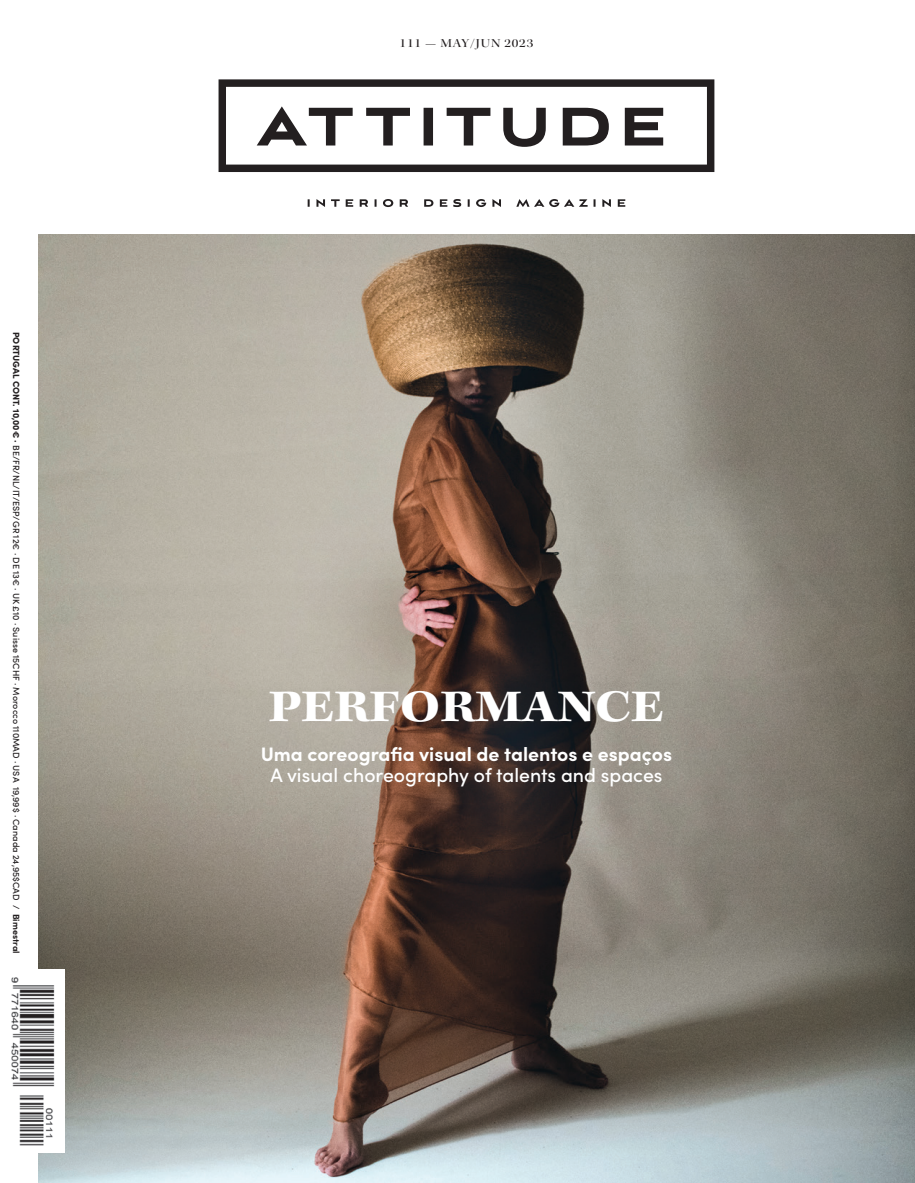
<style>
.page{position:relative;width:915px;height:1183px;background:#fff}
.page>*{position:absolute;margin:0;border:0;box-sizing:border-box;transform-origin:0 0}
.t1{font:700 expanded 45px "Kepler Std";letter-spacing:-.005em;color:#fff}
.t2{font:700 19.5px "Sofia Pro";color:#fff}
.t3{font:500 19.5px "Sofia Pro";color:#fff}
.t4{font:12px "Kepler Std Medium Ext Disp";letter-spacing:.075em;color:#231f20}
.t5{font:500 9px "Sofia Pro";color:#231f20}
.s1{font-weight:900}
.s2{font-weight:700}
</style>
<div class="page">
<img style="left:38px;top:234px;width:876px;height:948px">
<svg style="left:218px;top:79px;width:496px;height:93px"></svg>
<svg style="left:307px;top:199px;width:318px;height:8px"></svg>
<div style="left:0;top:969px;width:64px;height:183px;background:#fff"></div>
<img style="left:11px;top:977px;width:44px;height:169px">
<p class="t5" style="left:23px;top:332px;width:623px;rotate:90deg"><span class="s1">PORTUGAL CONT. 10,00€ ·</span> BE/FR/NL/IT/ESP/GR 12€ · DE 13€ · UK £10 · Suisse 15CHF · Morocco 110MAD · USA 19,99$ · Canada 24,95$CAD / <span class="s2">Bimestral</span></p>
<h3 class="t4" style="left:399px;top:36px;width:135px">111 — MAY/JUN 2023</h3>
<h1 class="t1" style="left:269px;top:680px;width:397px">PERFORMANCE</h1>
<h2 class="t2" style="left:261px;top:738px;width:413px">Uma coreografia visual de talentos e espaços</h2>
<h2 class="t3" style="left:270px;top:760px;width:393px">A visual choreography of talents and spaces</h2>
</div>
